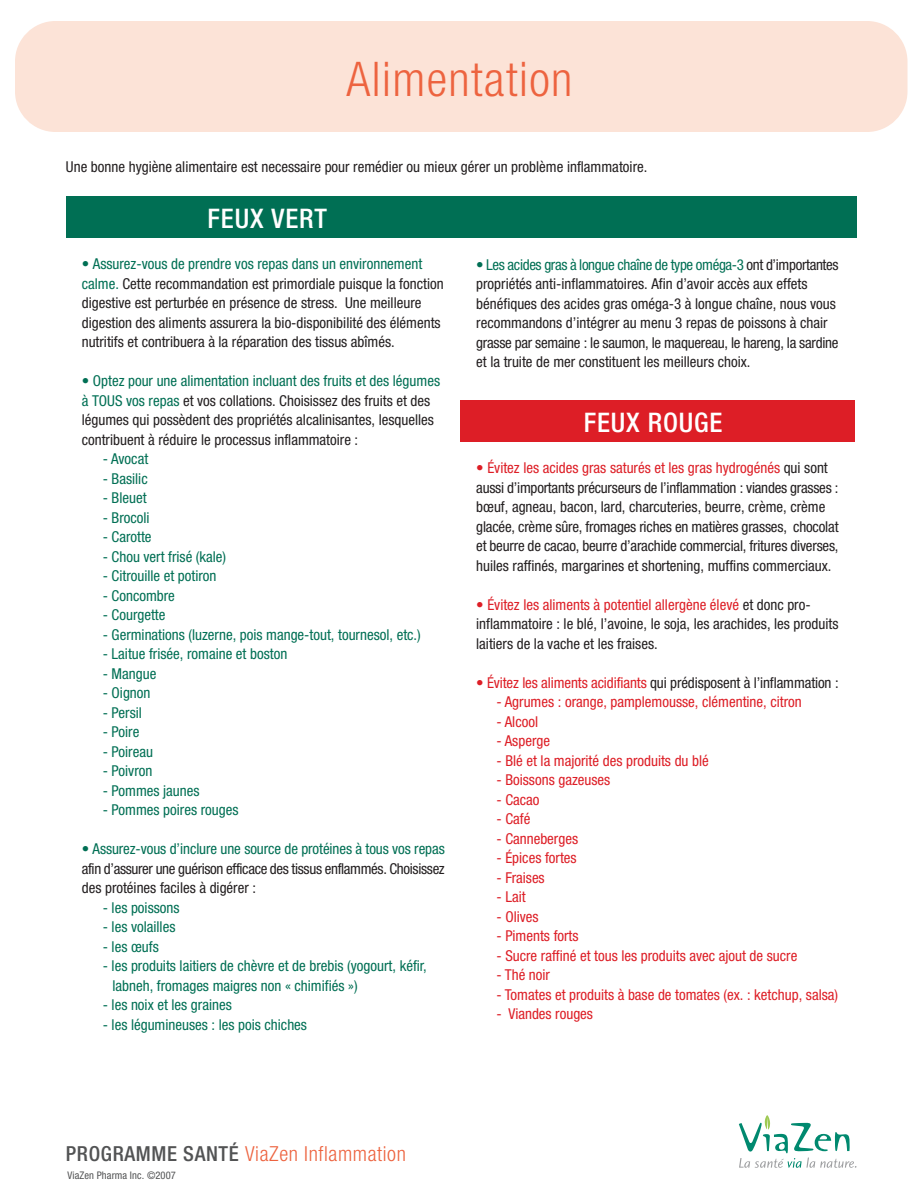
<style>
.page{position:relative;width:918px;height:1188px;background:#fff}
.page>*{position:absolute;margin:0;border:0;box-sizing:border-box;transform-origin:0 0}
.t1{font:300 condensed 47.85px "Helvetica Neue";letter-spacing:.03em;color:#ed633f}
.t2{font:500 condensed 27px "Helvetica Neue";letter-spacing:.03em;color:#fff}
.t3{font:300 condensed 20.7px "Helvetica Neue";letter-spacing:.03em;color:#ed633f}
.t4{font:condensed 15px/19.5px "Helvetica Neue";color:#231f20}
.t5{font:condensed 15px/19.5px "Helvetica Neue";color:#006f54}
.t6{font:condensed 15px "Helvetica Neue";color:#dd1e26}
.t7{font:condensed 15px/19.5px "Helvetica Neue";letter-spacing:-.02em;color:#231f20}
.t8{font:condensed 10.5px "Helvetica Neue";letter-spacing:.01em;color:#525354}
.s1{color:#006f54}
.s2{color:#dd1e26}
.s3{font-weight:500;color:#525354}
</style>
<div class="page">
<div style="left:15px;top:21px;width:893px;height:111px;background:#fce3d7;border-radius:40px"></div>
<div style="left:66px;top:196px;width:790px;height:42px;background:#006f54"></div>
<div style="left:460px;top:400px;width:395px;height:42px;background:#dd1e26"></div>
<svg style="left:739px;top:1115px;width:118px;height:53px"></svg>
<h1 class="t1" style="left:347px;top:62px;width:227px">Alimentation</h1>
<p class="t4" style="left:66px;top:158px;width:583px">Une bonne hygiène alimentaire est necessaire pour remédier ou mieux gérer un problème inflammatoire.</p>
<h2 class="t2" style="left:208px;top:208px;width:121px">FEUX VERT</h2>
<p class="t4" style="left:82px;top:255px;width:364px"><span class="s1">• Assurez-vous de prendre vos repas dans un environnement calme.</span> Cette recommandation est primordiale puisque la fonction digestive est perturbée en présence de stress. Une meilleure digestion des aliments assurera la bio-disponibilité des éléments nutritifs et contribuera à la réparation des tissus abîmés.</p>
<p class="t4" style="left:82px;top:372px;width:360px"><span class="s1">• Optez pour une alimentation incluant des fruits et des légumes à TOUS vos repas</span> et vos collations. Choisissez des fruits et des légumes qui possèdent des propriétés alcalinisantes, lesquelles contribuent à réduire le processus inflammatoire :</p>
<p class="t5" style="left:103px;top:450px;width:47px">- Avocat</p>
<p class="t5" style="left:103px;top:470px;width:46px">- Basilic</p>
<p class="t5" style="left:103px;top:489px;width:45px">- Bleuet</p>
<p class="t5" style="left:103px;top:509px;width:48px">- Brocoli</p>
<p class="t5" style="left:103px;top:528px;width:50px">- Carotte</p>
<p class="t5" style="left:103px;top:548px;width:125px">- Chou vert frisé (kale)</p>
<p class="t5" style="left:103px;top:567px;width:115px">- Citrouille et potiron</p>
<p class="t5" style="left:103px;top:587px;width:74px">- Concombre</p>
<p class="t5" style="left:103px;top:606px;width:64px">- Courgette</p>
<p class="t5" style="left:103px;top:626px;width:320px">- Germinations (luzerne, pois mange-tout, tournesol, etc.)</p>
<p class="t5" style="left:103px;top:645px;width:186px">- Laitue frisée, romaine et boston</p>
<p class="t5" style="left:103px;top:665px;width:55px">- Mangue</p>
<p class="t5" style="left:103px;top:684px;width:49px">- Oignon</p>
<p class="t5" style="left:103px;top:704px;width:41px">- Persil</p>
<p class="t5" style="left:103px;top:723px;width:38px">- Poire</p>
<p class="t5" style="left:103px;top:743px;width:52px">- Poireau</p>
<p class="t5" style="left:103px;top:762px;width:51px">- Poivron</p>
<p class="t5" style="left:103px;top:782px;width:98px">- Pommes jaunes</p>
<p class="t5" style="left:103px;top:801px;width:137px">- Pommes poires rouges</p>
<p class="t5" style="left:82px;top:840px;width:365px">• Assurez-vous d’inclure une source de protéines à tous vos repas</p>
<p class="t7" style="left:82px;top:860px;width:365px">afin d’assurer une guérison efficace des tissus enflammés. Choisissez des protéines faciles à digérer :</p>
<p class="t5" style="left:103px;top:899px;width:78px">- les poissons</p>
<p class="t5" style="left:103px;top:918px;width:74px">- les volailles</p>
<p class="t5" style="left:103px;top:938px;width:58px">- les œufs</p>
<p class="t5" style="left:112px;top:957px;width:316px;text-indent:-10px">- les produits laitiers de chèvre et de brebis (yogourt, kéfir, labneh, fromages maigres non « chimifiés »)</p>
<p class="t5" style="left:103px;top:996px;width:131px">- les noix et les graines</p>
<p class="t5" style="left:103px;top:1016px;width:206px">- les légumineuses : les pois chiches</p>
<p class="t4" style="left:476px;top:256px;width:364px"><span class="s1">• Les acides gras à longue chaîne de type oméga-3</span> ont d’importantes propriétés anti-inflammatoires. Afin d’avoir accès aux effets bénéfiques des acides gras oméga-3 à longue chaîne, nous vous recommandons d’intégrer au menu 3 repas de poissons à chair grasse par semaine : le saumon, le maquereau, le hareng, la sardine et la truite de mer constituent les meilleurs choix.</p>
<h2 class="t2" style="left:584px;top:412px;width:140px">FEUX ROUGE</h2>
<p class="t4" style="left:476px;top:459px;width:364px"><span class="s2">• Évitez les acides gras saturés et les gras hydrogénés</span> qui sont aussi d’importants précurseurs de l’inflammation : viandes grasses : bœuf, agneau, bacon, lard, charcuteries, beurre, crème, crème glacée, crème sûre, fromages riches en matières grasses, chocolat et beurre de cacao, beurre d’arachide commercial, fritures diverses, huiles raffinés, margarines et shortening, muffins commerciaux.</p>
<p class="t4" style="left:476px;top:596px;width:364px"><span class="s2">• Évitez les aliments à potentiel allergène élevé</span> et donc pro&shy;inflammatoire : le blé, l’avoine, le soja, les arachides, les produits laitiers de la vache et les fraises.</p>
<p class="t4" style="left:476px;top:674px;width:364px"><span class="s2">• Évitez les aliments acidifiants</span> qui prédisposent à l’inflammation :</p>
<p class="t6" style="left:496px;top:697px;width:307px">- Agrumes : orange, pamplemousse, clémentine, citron</p>
<p class="t6" style="left:496px;top:716px;width:43px">- Alcool</p>
<p class="t6" style="left:496px;top:736px;width:55px">- Asperge</p>
<p class="t6" style="left:496px;top:755px;width:214px">- Blé et la majorité des produits du blé</p>
<p class="t6" style="left:496px;top:775px;width:115px">- Boissons gazeuses</p>
<p class="t6" style="left:496px;top:794px;width:45px">- Cacao</p>
<p class="t6" style="left:496px;top:814px;width:35px">- Café</p>
<p class="t6" style="left:496px;top:833px;width:83px">- Canneberges</p>
<p class="t6" style="left:496px;top:853px;width:82px">- Épices fortes</p>
<p class="t6" style="left:496px;top:872px;width:50px">- Fraises</p>
<p class="t6" style="left:496px;top:892px;width:31px">- Lait</p>
<p class="t6" style="left:496px;top:911px;width:44px">- Olives</p>
<p class="t6" style="left:496px;top:931px;width:84px">- Piments forts</p>
<p class="t6" style="left:496px;top:950px;width:302px">- Sucre raffiné et tous les produits avec ajout de sucre</p>
<p class="t6" style="left:496px;top:970px;width:55px">- Thé noir</p>
<p class="t6" style="left:496px;top:989px;width:343px">- Tomates et produits à base de tomates (ex. : ketchup, salsa)</p>
<p class="t6" style="left:496px;top:1009px;width:98px">- Viandes rouges</p>
<h3 class="t3" style="left:66px;top:1146px;width:341px"><span class="s3">PROGRAMME SANTÉ</span> ViaZen Inflammation</h3>
<p class="t8" style="left:68px;top:1171px;width:110px">ViaZen Pharma Inc. ©2007</p>
</div>
